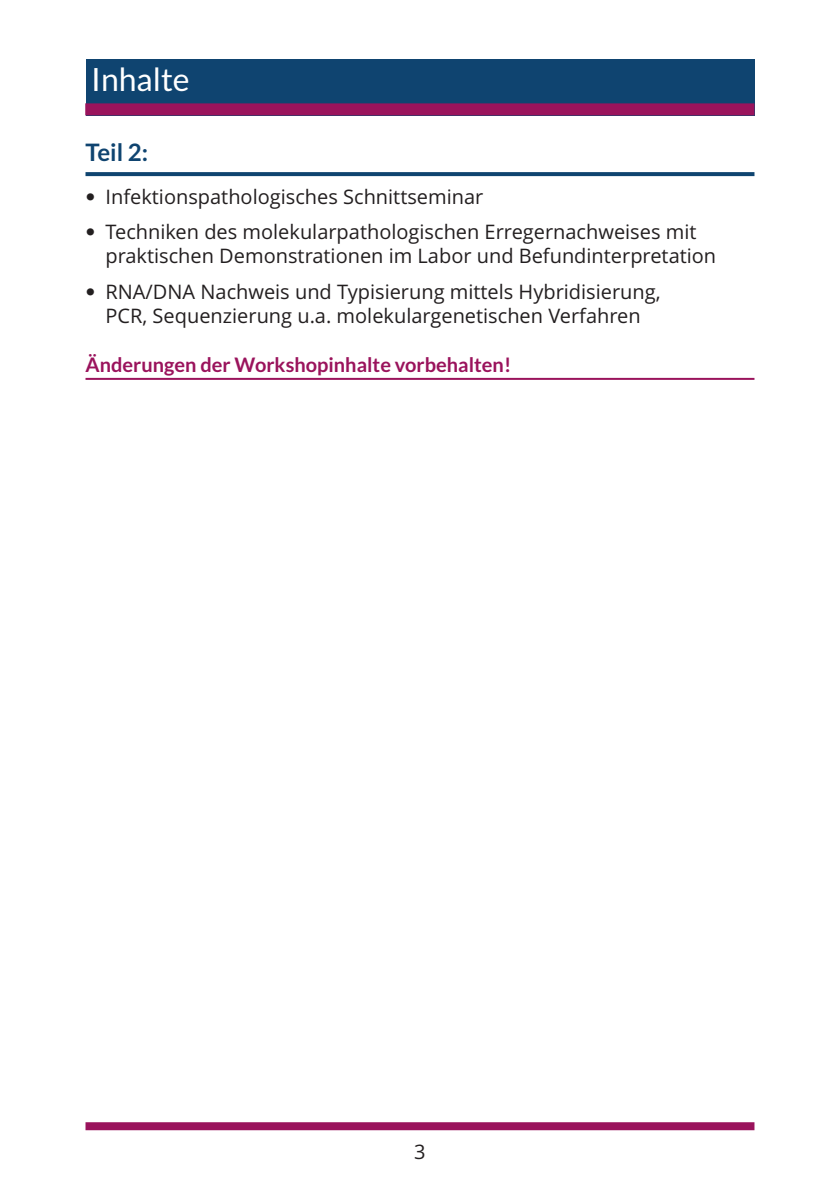
<style>
.page{position:relative;width:840px;height:1190px;background:#fff}
.page>*{position:absolute;margin:0;border:0;box-sizing:border-box;transform-origin:0 0}
.t1{font:32px "Lato";color:#fff}
.t2{font:700 24px "Lato";color:#0f4470}
.t3{font:20px/24.2px "Open Sans";color:#231f20}
.t4{font:700 20px "Lato";color:#9a135c}
.s1{font-family:"Helvetica Neue";font-weight:700}
</style>
<div class="page">
<div style="left:86px;top:1122px;width:668px;height:8px;background:#9a135c"></div>
<svg style="left:86px;top:172px;width:668px;height:4px;background:#154973"></svg>
<hr style="left:86px;top:378px;width:668px;height:2px;background:#9a135c">
<div style="left:86px;top:59px;width:668px;height:56px;background:#0f4470"></div>
<div style="left:86px;top:103px;width:668px;height:12px;background:#9a135c"></div>
<h1 class="t1" style="left:91px;top:61px;width:100px">Inhalte</h1>
<p class="t2" style="left:86px;top:143px;width:64px">Teil 2:</p>
<p class="t3" style="left:86px;top:186px;width:399px"><span class="s1">•</span> Infektionspathologisches Schnittseminar</p>
<p class="t3" style="left:106px;top:222px;width:612px;text-indent:-20px"><span class="s1">•</span> Techniken des molekularpathologischen Erregernachweises mit praktischen Demonstrationen im Labor und Befundinterpretation</p>
<p class="t3" style="left:86px;top:281px;width:577px;text-align:center"><span class="s1">•</span> RNA/DNA Nachweis und Typisierung mittels Hybridisierung,<br>PCR, Sequenzierung u.a. molekulargenetischen Verfahren</p>
<p class="t4" style="left:86px;top:357px;width:427px">Änderungen der Workshopinhalte vorbehalten!</p>
<p class="t3" style="left:414px;top:1141px;width:13px">3</p>
</div>
